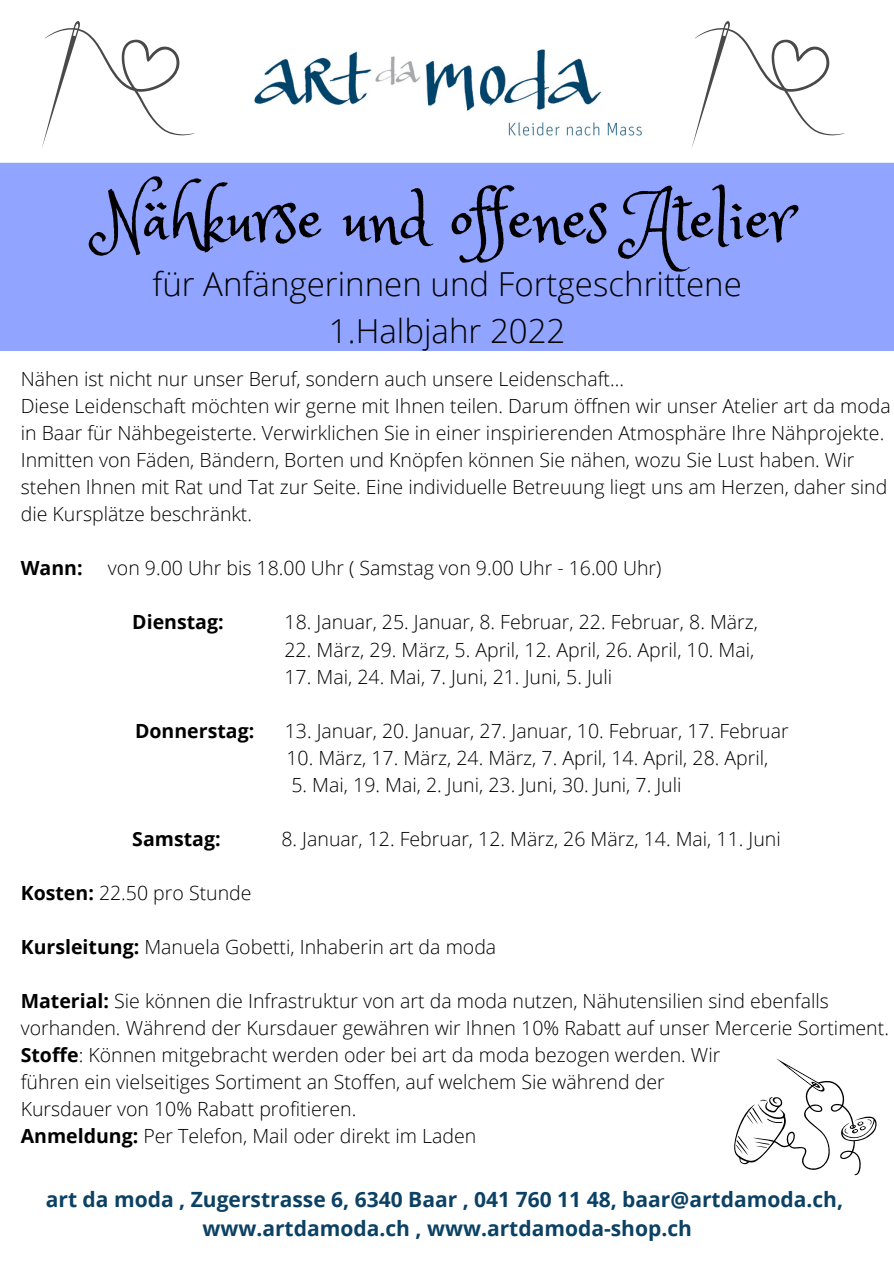
<style>
.page{position:relative;width:894px;height:1264px;background:#fff}
.page>*{position:absolute;margin:0;border:0;box-sizing:border-box;transform-origin:0 0}
.t1{font:69px "Princess Sofia";color:#000}
.t2{font:300 33px "Open Sans";color:#000}
.t3{font:700 21px "Open Sans";color:#0b4164}
.t4{font:300 19.5px/27px "Open Sans";color:#000}
.t5{font:700 19.5px "Open Sans";color:#000}
.s1{font-weight:700}
</style>
<div class="page">
<svg style="left:42px;top:21px;width:153px;height:127px"></svg>
<img style="left:254px;top:49px;width:388px;height:87px">
<svg style="left:734px;top:1058px;width:143px;height:117px"></svg>
<div style="left:0;top:176px;width:893px;height:175px;background:#91a4ff"></div>
<div style="left:0;top:163px;width:893px;height:13px;background:#91a4ff"></div>
<svg style="left:692px;top:21px;width:152px;height:126px"></svg>
<p class="t1" style="left:101px;top:173px;width:693px">Nähkurse und of enes Atelier</p>
<p class="t2" style="left:152px;top:261px;width:590px">für Anfängerinnen und Fortgeschrittene</p>
<p class="t2" style="left:329px;top:307px;width:238px">1.Halbjahr 2022</p>
<p class="t4" style="left:21px;top:365px;width:604px">Nähen ist nicht nur unser Beruf, sondern auch unsere Leidenschaft...</p>
<p class="t4" style="left:21px;top:392px;width:871px">Diese Leidenschaft möchten wir gerne mit Ihnen teilen. Darum öffnen wir unser Atelier art da moda in Baar für Nähbegeisterte. Verwirklichen Sie in einer inspirierenden Atmosphäre Ihre Nähprojekte.<br>Inmitten von Fäden, Bändern, Borten und Knöpfen können Sie nähen, wozu Sie Lust haben. Wir stehen Ihnen mit Rat und Tat zur Seite. Eine individuelle Betreuung liegt uns am Herzen, daher sind die Kursplätze beschränkt.</p>
<p class="t5" style="left:21px;top:554px;width:63px">Wann:</p>
<p class="t4" style="left:108px;top:554px;width:555px">von 9.00 Uhr bis 18.00 Uhr ( Samstag von 9.00 Uhr - 16.00 Uhr)</p>
<p class="t5" style="left:132px;top:608px;width:93px">Dienstag:</p>
<p class="t4" style="left:284px;top:608px;width:475px">18. Januar, 25. Januar, 8. Februar, 22. Februar, 8. März,</p>
<p class="t4" style="left:284px;top:635px;width:471px">22. März, 29. März, 5. April, 12. April, 26. April, 10. Mai,</p>
<p class="t4" style="left:284px;top:662px;width:329px">17. Mai, 24. Mai, 7. Juni, 21. Juni, 5. Juli</p>
<p class="t5" style="left:135px;top:716px;width:121px">Donnerstag:</p>
<p class="t4" style="left:284px;top:716px;width:505px">13. Januar, 20. Januar, 27. Januar, 10. Februar, 17. Februar</p>
<p class="t4" style="left:286px;top:743px;width:483px">10. März, 17. März, 24. März, 7. April, 14. April, 28. April,</p>
<p class="t4" style="left:291px;top:770px;width:391px">5. Mai, 19. Mai, 2. Juni, 23. Juni, 30. Juni, 7. Juli</p>
<p class="t5" style="left:132px;top:825px;width:90px">Samstag:</p>
<p class="t4" style="left:281px;top:824px;width:500px">8. Januar, 12. Februar, 12. März, 26 März, 14. Mai, 11. Juni</p>
<p class="t4" style="left:21px;top:878px;width:232px"><span class="s1">Kosten:</span> 22.50 pro Stunde</p>
<p class="t4" style="left:21px;top:932px;width:477px"><span class="s1">Kursleitung:</span> Manuela Gobetti, Inhaberin art da moda</p>
<p class="t4" style="left:21px;top:986px;width:869px"><span class="s1">Material:</span> Sie können die Infrastruktur von art da moda nutzen, Nähutensilien sind ebenfalls vorhanden. Während der Kursdauer gewähren wir Ihnen 10% Rabatt auf unser Mercerie Sortiment.</p>
<p class="t4" style="left:21px;top:1040px;width:701px"><span class="s1">Stoffe</span>: Können mitgebracht werden oder bei art da moda bezogen werden. Wir</p>
<p class="t4" style="left:21px;top:1068px;width:645px">führen ein vielseitiges Sortiment an Stoffen, auf welchem Sie während der</p>
<p class="t4" style="left:21px;top:1095px;width:337px">Kursdauer von 10% Rabatt profitieren.</p>
<p class="t4" style="left:21px;top:1122px;width:457px"><span class="s1">Anmeldung:</span> Per Telefon, Mail oder direkt im Laden</p>
<p class="t3" style="left:46px;top:1184px;width:798px">art da moda , Zugerstrasse 6, 6340 Baar , 041 760 11 48, baar@artdamoda.ch,</p>
<p class="t3" style="left:202px;top:1213px;width:491px">www.artdamoda.ch , www.artdamoda-shop.ch</p>
</div>
